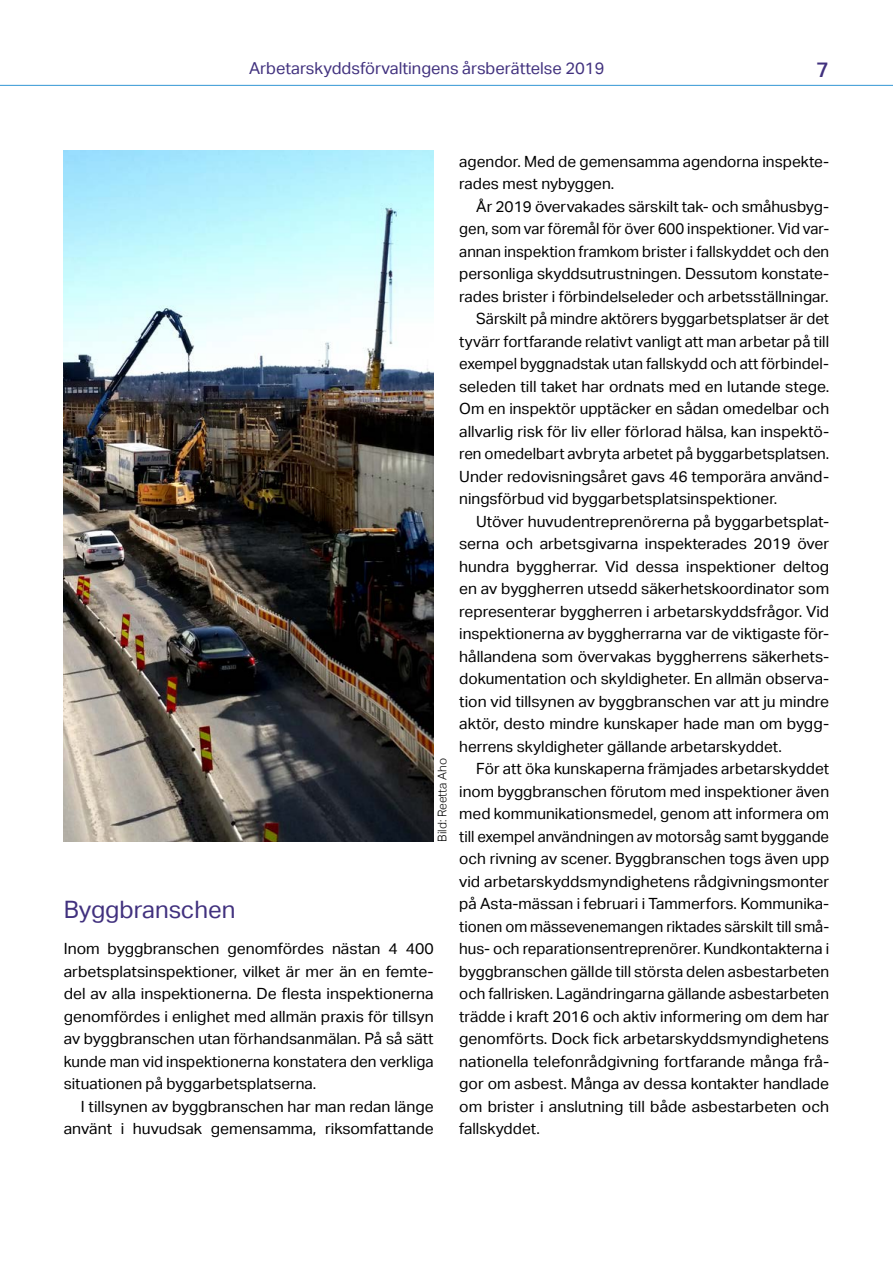
<style>
.page{position:relative;width:893px;height:1263px;background:#fff}
.page>*{position:absolute;margin:0;border:0;box-sizing:border-box;transform-origin:0 0}
.Väliotsikko{font:24px "Aktiv Grotesk";color:#41317e}
.t1{font:500 21px "Aktiv Grotesk";color:#41317e}
.t2{font:16.5px "Aktiv Grotesk";color:#41317e}
.Leipis{font:15.45px/22.5px "Aktiv Grotesk";color:#000;text-align:justify}
.Alkuleipis{font:15.45px/22.5px "Aktiv Grotesk";color:#000;text-align:justify}
.t3{font:300 12px "Aktiv Grotesk";color:#000}
</style>
<div class="page">
<hr style="left:0;top:85px;width:893px;height:1px;background:#3c9bd6">
<img style="left:64px;top:151px;width:370px;height:691px">
<p class="t2" style="left:249px;top:59px;width:357px">Arbetarskyddsförvaltingens årsberättelse 2019</p>
<h2 class="t1" style="left:816px;top:58px;width:14px">7</h2>
<p class="t3" style="left:435px;top:842px;width:85px;rotate:-90deg">Bild: Reetta Aho</p>
<h3 class="Väliotsikko" style="left:64px;top:896px;width:173px">Byggbranschen</h3>
<p class="Alkuleipis" style="left:64px;top:937px;width:371px">Inom byggbranschen genomfördes nästan 4 400 arbetsplatsinspektioner, vilket är mer än en femte&shy;del av alla inspektionerna. De flesta inspektionerna genomfördes i enlighet med allmän praxis för tillsyn av byggbranschen utan förhandsanmälan. På så sätt kunde man vid inspektionerna konstatera den verkliga situationen på byggarbetsplatserna.</p>
<p class="Leipis" style="left:64px;top:1095px;width:371px;text-align:right">I tillsynen av byggbranschen har man redan länge använt i huvudsak gemensamma, riksomfattande</p>
<p class="Leipis" style="left:459px;top:150px;width:371px">agendor. Med de gemensamma agendorna inspekte&shy;rades mest nybyggen.</p>
<p class="Leipis" style="left:459px;top:195px;width:371px;text-indent:17px">År 2019 övervakades särskilt tak- och småhusbyg&shy;gen, som var föremål för över 600 inspektioner. Vid var&shy;annan inspektion framkom brister i fallskyddet och den personliga skyddsutrustningen. Dessutom konstate&shy;rades brister i förbindelseleder och arbetsställningar.</p>
<p class="Leipis" style="left:459px;top:307px;width:371px;text-indent:17px">Särskilt på mindre aktörers byggarbetsplatser är det tyvärr fortfarande relativt vanligt att man arbetar på till exempel byggnadstak utan fallskydd och att förbindel&shy;seleden till taket har ordnats med en lutande stege.<br>Om en inspektör upptäcker en sådan omedelbar och allvarlig risk för liv eller förlorad hälsa, kan inspektö&shy;ren omedelbart avbryta arbetet på byggarbetsplatsen.<br>Under redovisningsåret gavs 46 temporära använd&shy;ningsförbud vid byggarbetsplatsinspektioner.</p>
<p class="Leipis" style="left:459px;top:510px;width:371px;text-indent:17px">Utöver huvudentreprenörerna på byggarbetsplat&shy;serna och arbetsgivarna inspekterades 2019 över hundra byggherrar. Vid dessa inspektioner deltog en av byggherren utsedd säkerhetskoordinator som representerar byggherren i arbetarskyddsfrågor. Vid inspektionerna av byggherrarna var de viktigaste för&shy;hållandena som övervakas byggherrens säkerhets&shy;dokumentation och skyldigheter. En allmän observa&shy;tion vid tillsynen av byggbranschen var att ju mindre aktör, desto mindre kunskaper hade man om bygg&shy;herrens skyldigheter gällande arbetarskyddet.</p>
<p class="Leipis" style="left:459px;top:757px;width:371px;text-indent:17px">För att öka kunskaperna främjades arbetarskyddet inom byggbranschen förutom med inspektioner även med kommunikationsmedel, genom att informera om till exempel användningen av motorsåg samt byggande och rivning av scener. Byggbranschen togs även upp vid arbetarskyddsmyndighetens rådgivningsmonter på Asta-mässan i februari i Tammerfors. Kommunika&shy;tionen om mässevenemangen riktades särskilt till små&shy;hus- och reparationsentreprenörer. Kundkontakterna i byggbranschen gällde till största delen asbestarbeten och fallrisken. Lagändringarna gällande asbestarbeten trädde i kraft 2016 och aktiv informering om dem har genomförts. Dock fick arbetarskyddsmyndighetens nationella telefonrådgivning fortfarande många frå&shy;gor om asbest. Många av dessa kontakter handlade om brister i anslutning till både asbestarbeten och fallskyddet.</p>
</div>
